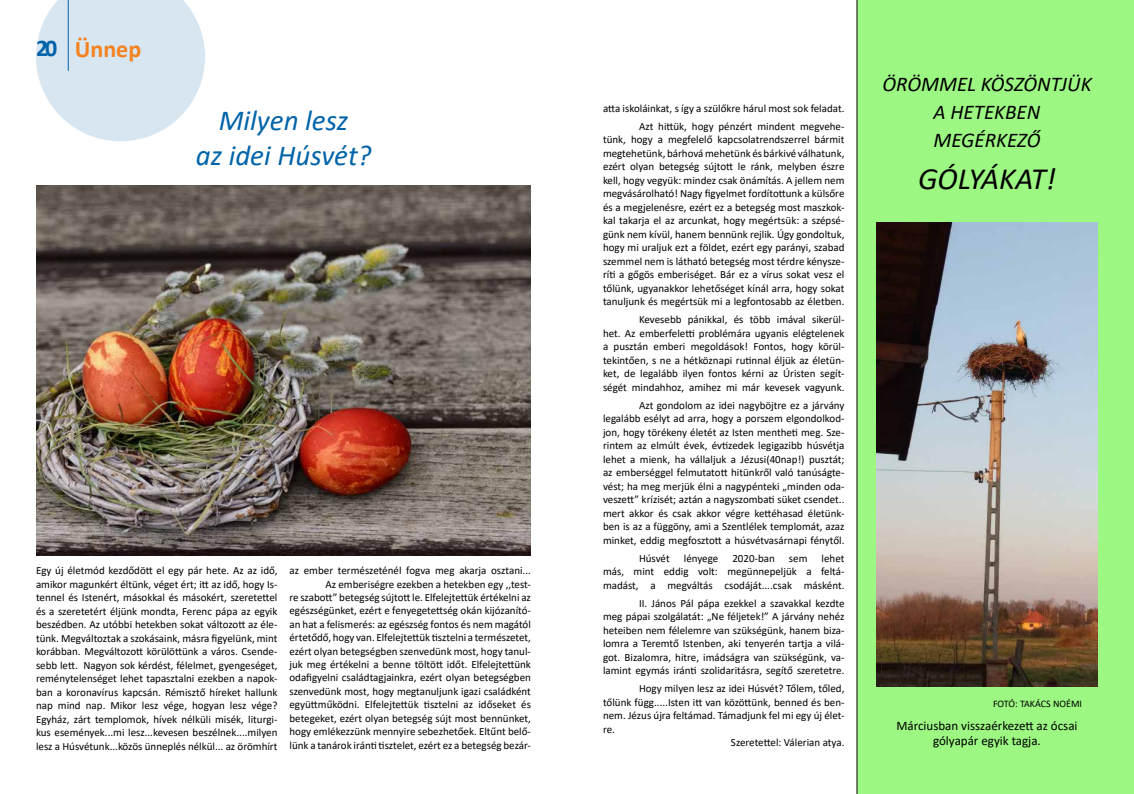
<style>
.page{position:relative;width:1134px;height:794px;background:#fff}
.page>*{position:absolute;margin:0;border:0;box-sizing:border-box;transform-origin:0 0}
.t1{font:italic 31px "Calibri";color:#000}
.t2{font:italic 29px/35px "Calibri";color:#0063a9;text-align:center}
.t3{font:700 24px "Calibri";color:#f58220}
.t4{font:italic 21px/28px "Calibri";color:#000;text-align:center}
.t5{font:13px/15px "Calibri";color:#000;text-align:center}
.t6{font:11px/13.5px "Calibri";color:#000;text-align:justify}
.t7{font:10px "Calibri";color:#000}
.s1{color:#0063a9}
</style>
<div class="page">
<svg style="left:36px;top:0;width:169px;height:141px"></svg>
<img style="left:36px;top:186px;width:495px;height:370px">
<div style="left:856px;top:0;width:278px;height:794px;background:#9cf882"></div>
<img style="left:876px;top:223px;width:222px;height:463px">
<h3 class="t3" style="left:36px;top:32px;width:107px"><span class="s1">20</span> Ünnep</h3>
<h2 class="t2" style="left:196px;top:102px;width:177px">Milyen lesz<br>az idei Húsvét?</h2>
<p class="t6" style="left:603px;top:99px;width:243px;line-height:18px;text-align:right">atta iskoláinkat, s így a szülőkre hárul most sok feladat.<br>Azt hittük, hogy pénzért mindent megvehe‑</p>
<p class="t6" style="left:603px;top:133px;width:243px">tünk, hogy a megfelelő kapcsolatrendszerrel bármit megtehetünk, bárhová mehetünk és bárkivé válhatunk, ezért olyan betegség sújtott le ránk, melyben észre kell, hogy vegyük: mindez csak önámítás. A jellem nem megvásárolható! Nagy figyelmet fordítottunk a külsőre és a megjelenésre, ezért ez a betegség most maszkok‑ kal takarja el az arcunkat, hogy megértsük: a szépsé‑ günk nem kívül, hanem bennünk rejlik. Úgy gondoltuk, hogy mi uraljuk ezt a földet, ezért egy parányi, szabad szemmel nem is látható betegség most térdre kénysze‑ ríti a gőgös emberiséget. Bár ez a vírus sokat vesz el tőlünk, ugyanakkor lehetőséget kínál arra, hogy sokat tanuljunk és megértsük mi a legfontosabb az életben.</p>
<p class="t6" style="left:603px;top:312px;width:243px;text-indent:36px">Kevesebb pánikkal, és több imával sikerül‑ het. Az emberfeletti problémára ugyanis elégtelenek a pusztán emberi megoldások! Fontos, hogy körül‑ tekintően, s ne a hétköznapi rutinnal éljük az életün‑ ket, de legalább ilyen fontos kérni az Úristen segít‑ ségét mindahhoz, amihez mi már kevesek vagyunk.</p>
<p class="t6" style="left:603px;top:398px;width:243px;text-indent:36px">Azt gondolom az idei nagyböjtre ez a járvány legalább esélyt ad arra, hogy a porszem elgondolkod‑ jon, hogy törékeny életét az Isten mentheti meg. Sze‑ rintem az elmúlt évek, évtizedek legigazibb húsvétja lehet a mienk, ha vállaljuk a Jézusi(40nap!) pusztát; az emberséggel felmutatott hitünkről való tanúságte‑ vést; ha meg merjük élni a nagypénteki „minden oda‑ veszett” krízisét; aztán a nagyszombati süket csendet.. mert akkor és csak akkor végre kettéhasad életünk‑ ben is az a függöny, ami a Szentlélek templomát, azaz minket, eddig megfosztott a húsvétvasárnapi fénytől.</p>
<p class="t6" style="left:639px;top:551px;width:32px">Húsvét</p>
<p class="t6" style="left:684px;top:551px;width:36px">lényege</p>
<p class="t6" style="left:732px;top:551px;width:44px">2020-ban</p>
<p class="t6" style="left:789px;top:551px;width:20px">sem</p>
<p class="t6" style="left:603px;top:551px;width:243px;text-indent:219px">lehet más, mint eddig volt: megünnepeljük a feltá‑ madást, a megváltás csodáját....csak másként.</p>
<p class="t6" style="left:603px;top:596px;width:243px;text-indent:36px">II. János Pál pápa ezekkel a szavakkal kezdte meg pápai szolgálatát: „Ne féljetek!” A járvány nehéz heteiben nem félelemre van szükségünk, hanem biza‑ lomra a Teremtő Istenben, aki tenyerén tartja a vilá‑ got. Bizalomra, hitre, imádságra van szükségünk, va‑ lamint egymás iránti szolidaritásra, segítő szeretetre.</p>
<p class="t6" style="left:639px;top:681px;width:207px">Hogy milyen lesz az idei Húsvét? Tőlem, tőled,</p>
<p class="t6" style="left:603px;top:695px;width:243px">tőlünk függ.....Isten itt van közöttünk, benned és ben‑</p>
<p class="t6" style="left:603px;top:708px;width:243px">nem. Jézus újra feltámad. Támadjunk fel mi egy új élet‑</p>
<p class="t6" style="left:603px;top:722px;width:13px">re.</p>
<p class="t6" style="left:731px;top:735px;width:115px">Szeretettel: Válerian atya.</p>
<p class="t6" style="left:36px;top:563px;width:243px">Egy új életmód kezdődött el egy pár hete. Az az idő, amikor magunkért éltünk, véget ért; itt az idő, hogy Is‑ tennel és Istenért, másokkal és másokért, szeretettel és a szeretetért éljünk mondta, Ferenc pápa az egyik beszédben. Az utóbbi hetekben sokat változott az éle‑ tünk. Megváltoztak a szokásaink, másra figyelünk, mint korábban. Megváltozott körülöttünk a város. Csende‑ sebb lett. Nagyon sok kérdést, félelmet, gyengeséget, reménytelenséget lehet tapasztalni ezekben a napok‑ ban a koronavírus kapcsán. Rémisztő híreket hallunk nap mind nap. Mikor lesz vége, hogyan lesz vége?<br>Egyház, zárt templomok, hívek nélküli misék, liturgi‑ kus események...mi lesz...kevesen beszélnek....milyen lesz a Húsvétunk...közös ünneplés nélkül... az örömhírt</p>
<p class="t6" style="left:289px;top:563px;width:243px;text-align:right">az ember természeténél fogva meg akarja osztani...<br>Az emberiségre ezekben a hetekben egy ,,test‑<br>re szabott” betegség sújtott le. Elfelejtettük értékelni az egészségünket, ezért e fenyegetettség okán kijózanító‑ an hat a felismerés: az egészség fontos és nem magától értetődő, hogy van. Elfelejtettük tisztelni a természetet, ezért olyan betegségben szenvedünk most, hogy tanul‑ juk meg értékelni a benne töltött időt. Elfelejtettünk odafigyelni családtagjainkra, ezért olyan betegségben szenvedünk most, hogy megtanuljunk igazi családként együttműködni. Elfelejtettük tisztelni az időseket és betegeket, ezért olyan betegség sújt most bennünket, hogy emlékezzünk mennyire sebezhetőek. Eltűnt belő‑ lünk a tanárok iránti tisztelet, ezért ez a betegség bezár‑</p>
<h3 class="t4" style="left:882px;top:70px;width:211px">ÖRÖMMEL KÖSZÖNTJÜK<br>A HETEKBEN<br>MEGÉRKEZŐ</h3>
<h1 class="t1" style="left:918px;top:157px;width:139px">GÓLYÁKAT!</h1>
<p class="t7" style="left:993px;top:696px;width:91px">FOTÓ: TAKÁCS NOÉMI</p>
<p class="t5" style="left:896px;top:718px;width:183px">Márciusban visszaérkezett az ócsai gólyapár egyik tagja.</p>
</div>
